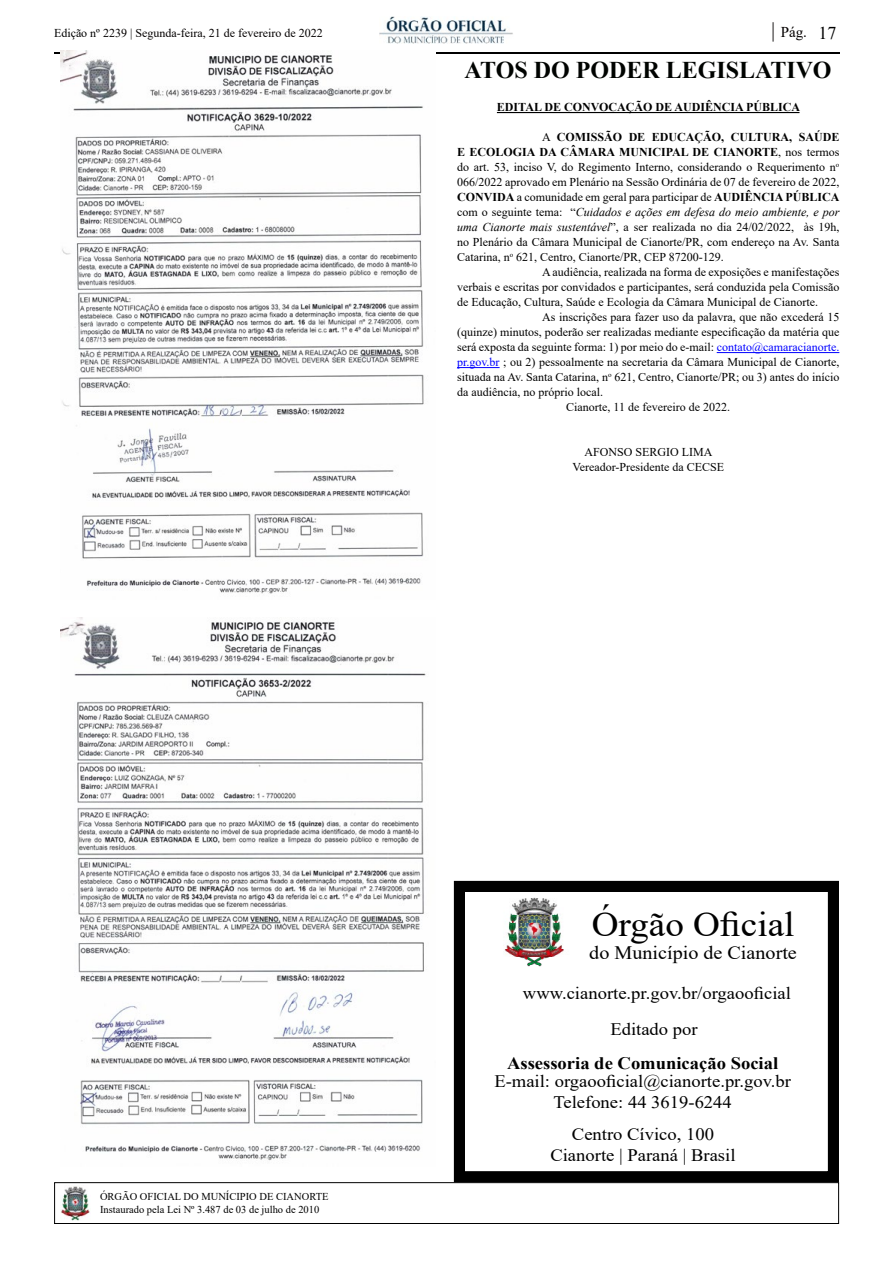
<style>
.page{position:relative;width:893px;height:1263px;background:#fff}
.page>*{position:absolute;margin:0;border:0;box-sizing:border-box;transform-origin:0 0}
.t1{font:35.1px "Times New Roman";color:#000;scale:1.06 1}
.t2{font:700 24px "Times New Roman";color:#000300}
.t3{font:19.05px "Times New Roman";color:#000;scale:1.06 1}
.t4{font:17.55px/21px "Times New Roman";color:#000;text-align:center;scale:1.06 1}
.t5{font:700 17.55px "Times New Roman";color:#000;scale:1.06 1}
.t6{font:15px "Times New Roman";color:#040000}
.t7{font:12px/15px "Times New Roman";color:#000;text-align:center}
.t8{font:700 12px "Times New Roman";color:#000}
.t9{font:italic 12px "Times New Roman";color:#000}
.t10{font:12px "Times New Roman";color:#040000}
.t11{font:10.5px/12.6px "Times New Roman";color:#000}
.s1{color:#000}
.s2{font-size:21px}
.s3{font-size:18px;color:#000}
.s4{font-weight:400}
.s5{font-weight:700}
.s6{font-style:normal}
.s7{font-style:italic}
.s8{color:#00f}
</style>
<div class="page">
<img style="left:379px;top:17px;width:134px;height:27px">
<div style="left:54px;top:1182px;width:785px;height:42px;border:1px solid #000"></div>
<img style="left:61px;top:1186px;width:29px;height:34px">
<hr style="left:54px;top:52px;width:785px;height:2px;background:#000">
<img style="left:60px;top:51px;width:376px;height:543px">
<img style="left:60px;top:617px;width:366px;height:544px">
<hr style="left:497px;top:112px;width:302px;height:1px;background:#000">
<hr style="left:717px;top:352px;width:122px;height:1px;background:#00f">
<hr style="left:457px;top:367px;width:43px;height:1px;background:#00f">
<div style="left:454px;top:881px;width:385px;height:301px;border:11px solid #000"></div>
<img style="left:504px;top:897px;width:60px;height:70px">
<p class="t10" style="left:54px;top:25px;width:270px"><span class="s1">Edição nº</span> 2239 | Segunda-feira, 21 de fevereiro de 2022</p>
<p class="t6" style="left:771px;top:22px;width:67px"><span class="s2">|</span> Pág. <span class="s3">17</span></p>
<h2 class="t2" style="left:464px;top:53px;width:368px">ATOS DO PODER LEGISLATIVO</h2>
<p class="t8" style="left:497px;top:99px;width:305px">EDITAL DE CONVOCAÇÃO DE AUDIÊNCIA PÚBLICA</p>
<p class="t8" style="left:542px;top:129px;width:299px"><span class="s4">A</span> COMISSÃO DE EDUCAÇÃO, CULTURA, SAÚDE</p>
<p class="t8" style="left:457px;top:144px;width:384px">E ECOLOGIA DA CÂMARA MUNICIPAL DE CIANORTE<span class="s4">, nos termos</span></p>
<p class="t7" style="left:457px;top:159px;width:384px">do art. 53, inciso V, do Regimento Interno, considerando o Requerimento n<sup>o</sup></p>
<p class="t7" style="left:457px;top:174px;width:384px">066/2022 aprovado em Plenário na Sessão Ordinária de 07 de fevereiro de 2022,</p>
<p class="t7" style="left:457px;top:189px;width:384px"><span class="s5">CONVIDA</span> a comunidade em geral para participar de <span class="s5">AUDIÊNCIA PÚBLICA</span></p>
<p class="t9" style="left:457px;top:204px;width:384px"><span class="s6">com o seguinte tema: “</span>Cuidados e ações em defesa do meio ambiente, e por</p>
<p class="t7" style="left:457px;top:219px;width:384px"><span class="s7">uma Cianorte mais sustentável</span>”, a ser realizada no dia 24/02/2022, às 19h,</p>
<p class="t7" style="left:457px;top:234px;width:384px">no Plenário da Câmara Municipal de Cianorte/PR, com endereço na Av. Santa</p>
<p class="t7" style="left:457px;top:249px;width:268px">Catarina, n<sup>o</sup> 621, Centro, Cianorte/PR, CEP 87200-129.</p>
<p class="t7" style="left:542px;top:264px;width:299px">A audiência, realizada na forma de exposições e manifestações</p>
<p class="t7" style="left:457px;top:279px;width:384px">verbais e escritas por convidados e participantes, será conduzida pela Comissão</p>
<p class="t7" style="left:457px;top:294px;width:362px">de Educação, Cultura, Saúde e Ecologia da Câmara Municipal de Cianorte.</p>
<p class="t7" style="left:542px;top:309px;width:299px">As inscrições para fazer uso da palavra, que não excederá 15</p>
<p class="t7" style="left:457px;top:324px;width:384px">(quinze) minutos, poderão ser realizadas mediante especificação da matéria que</p>
<p class="t7" style="left:457px;top:339px;width:384px">será exposta da seguinte forma: 1) por meio do e-mail: <span class="s8">contato@camaracianorte.</span></p>
<p class="t7" style="left:457px;top:354px;width:384px"><span class="s8">pr.gov.br</span> ; ou 2) pessoalmente na secretaria da Câmara Municipal de Cianorte,</p>
<p class="t7" style="left:457px;top:369px;width:384px">situada na Av. Santa Catarina, n<sup>o</sup> 621, Centro, Cianorte/PR; ou 3) antes do início</p>
<p class="t7" style="left:457px;top:384px;width:147px">da audiência, no próprio local.</p>
<p class="t7" style="left:566px;top:399px;width:165px">Cianorte, 11 de fevereiro de 2022.</p>
<p class="t7" style="left:572px;top:444px;width:153px">AFONSO SERGIO LIMA<br>Vereador-Presidente da CECSE</p>
<h1 class="t1" style="left:592px;top:900px;width:193px">Órgão Oficial</h1>
<h3 class="t3" style="left:589px;top:939px;width:197px">do Município de Cianorte</h3>
<h3 class="t4" style="left:523px;top:982px;width:254px">www.cianorte.pr.gov.br/orgaooficial</h3>
<h3 class="t4" style="left:610px;top:1018px;width:84px">Editado por</h3>
<h3 class="t5" style="left:507px;top:1050px;width:257px">Assessoria de Comunicação Social</h3>
<p class="t11" style="left:100px;top:1190px;width:230px">ÓRGÃO OFICIAL DO MUNÍCIPIO DE CIANORTE<br>Instaurado pela Lei Nº 3.487 de 03 de julho de 2010</p>
<h3 class="t4" style="left:494px;top:1070px;width:281px">E-mail: orgaooficial@cianorte.pr.gov.br<br>Telefone: 44 3619-6244</h3>
<h3 class="t4" style="left:550px;top:1123px;width:176px">Centro Cívico, 100<br>Cianorte | Paraná | Brasil</h3>
</div>
